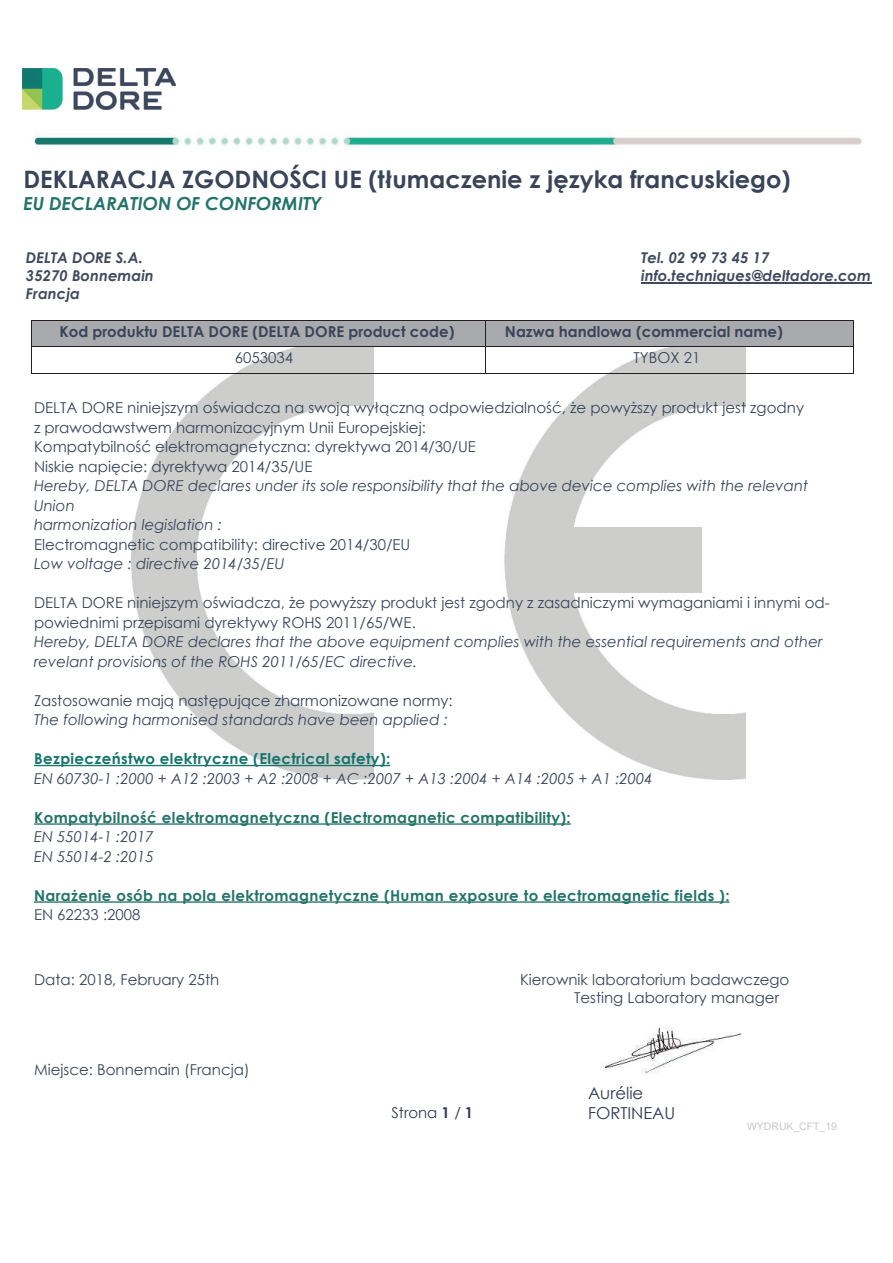
<style>
.page{position:relative;width:893px;height:1263px;background:#fff}
.page>*{position:absolute;margin:0;border:0;box-sizing:border-box;transform-origin:0 0}
.t1{font:700 24px "Century Gothic";color:#3a4459}
.t2{font:italic 700 18px "Century Gothic";color:#237469}
.t3{font:16.5px/20.1px "Century Gothic";color:#333853}
.t4{font:15px/19.5px "Century Gothic";color:#3a4459}
.t5{font:italic 15px/19.5px "Century Gothic";color:#3a4459}
.t6{font:700 15px "Century Gothic";letter-spacing:.025em;color:#237469}
.t7{font:700 15px "Century Gothic";color:#3a4459}
.t8{font:700 15px "Century Gothic";letter-spacing:.025em;color:#15756d}
.t9{font:italic 700 14.85px "Century Gothic";color:#414a5d}
.t10{font:14.85px "Century Gothic";color:#333853}
.t11{font:10.35px "Arial";color:#c6c7c9}
.s1{font-weight:700}
</style>
<div class="page">
<img style="left:132px;top:347px;width:613px;height:432px">
<hr style="left:641px;top:283px;width:231px;height:1px;background:#414a5d">
<div style="left:32px;top:321px;width:453px;height:25px;background:#a9aaae"></div>
<div style="left:486px;top:321px;width:367px;height:25px;background:#a9aaae"></div>
<hr style="left:32px;top:320px;width:453px;height:1px;background:#231f20">
<hr style="left:486px;top:320px;width:367px;height:1px;background:#231f20">
<hr style="left:32px;top:346px;width:453px;height:1px;background:#231f20">
<hr style="left:486px;top:346px;width:367px;height:1px;background:#231f20">
<svg style="left:31px;top:320px;width:1px;height:54px"></svg>
<hr style="left:32px;top:373px;width:453px;height:1px;background:#231f20">
<svg style="left:485px;top:320px;width:1px;height:54px"></svg>
<hr style="left:486px;top:373px;width:367px;height:1px;background:#231f20">
<svg style="left:853px;top:320px;width:1px;height:54px"></svg>
<img style="left:22px;top:68px;width:154px;height:41px">
<img style="left:34px;top:134px;width:828px;height:13px">
<img style="left:600px;top:1026px;width:142px;height:48px">
<hr style="left:34px;top:765px;width:356px;height:1px;background:#15756d">
<hr style="left:34px;top:823px;width:537px;height:2px;background:#237469">
<hr style="left:34px;top:901px;width:695px;height:2px;background:#237469">
<h1 class="t1" style="left:23px;top:161px;width:769px">DEKLARACJA ZGODNOŚCI UE (tłumaczenie z języka francuskiego)</h1>
<p class="t2" style="left:23px;top:190px;width:300px">EU DECLARATION OF CONFORMITY</p>
<p class="t9" style="left:26px;top:246px;width:118px">DELTA DORE S.A.</p>
<p class="t9" style="left:641px;top:246px;width:130px">Tel. 02 99 73 45 17</p>
<p class="t9" style="left:26px;top:264px;width:129px">35270 Bonnemain</p>
<p class="t9" style="left:641px;top:264px;width:232px">info.techniques@deltadore.com</p>
<p class="t9" style="left:26px;top:283px;width:56px">Francja</p>
<p class="t7" style="left:60px;top:320px;width:396px">Kod produktu DELTA DORE (DELTA DORE product code)</p>
<p class="t7" style="left:505px;top:320px;width:279px">Nazwa handlowa (commercial name)</p>
<p class="t4" style="left:235px;top:348px;width:60px">6053034</p>
<p class="t4" style="left:634px;top:348px;width:68px">TYBOX 21</p>
<p class="t4" style="left:34px;top:398px;width:771px">DELTA DORE niniejszym oświadcza na swoją wyłączną odpowiedzialność, że powyższy produkt jest zgodny z prawodawstwem harmonizacyjnym Unii Europejskiej:<br>Kompatybilność elektromagnetyczna: dyrektywa 2014/30/UE<br>Niskie napięcie: dyrektywa 2014/35/UE</p>
<p class="t5" style="left:34px;top:476px;width:776px">Hereby, DELTA DORE declares under its sole responsibility that the above device complies with the relevant<br>Union<br>harmonization legislation :</p>
<p class="t4" style="left:34px;top:534px;width:378px">Electromagnetic compatibility: directive 2014/30/EU</p>
<p class="t5" style="left:34px;top:554px;width:252px">Low voltage : directive 2014/35/EU</p>
<p class="t4" style="left:34px;top:593px;width:797px">DELTA DORE niniejszym oświadcza, że powyższy produkt jest zgodny z zasadniczymi wymaganiami i innymi od&shy;powiednimi przepisami dyrektywy ROHS 2011/65/WE.</p>
<p class="t5" style="left:34px;top:632px;width:790px">Hereby, DELTA DORE declares that the above equipment complies with the essential requirements and other revelant provisions of the ROHS 2011/65/EC directive.</p>
<p class="t4" style="left:34px;top:690px;width:420px">Zastosowanie mają następujące zharmonizowane normy:</p>
<p class="t5" style="left:34px;top:710px;width:415px">The following harmonised standards have been applied :</p>
<p class="t8" style="left:34px;top:747px;width:358px">Bezpieczeństwo elektryczne (Electrical safety):</p>
<p class="t5" style="left:34px;top:768px;width:620px">EN 60730-1 :2000 + A12 :2003 + A2 :2008 + AC :2007 + A13 :2004 + A14 :2005 + A1 :2004</p>
<p class="t6" style="left:34px;top:806px;width:538px">Kompatybilność elektromagnetyczna (Electromagnetic compatibility):</p>
<p class="t5" style="left:34px;top:827px;width:121px">EN 55014-1 :2017<br>EN 55014-2 :2015</p>
<p class="t6" style="left:34px;top:884px;width:697px">Narażenie osób na pola elektromagnetyczne (Human exposure to electromagnetic fields ):</p>
<p class="t4" style="left:34px;top:905px;width:108px">EN 62233 :2008</p>
<p class="t4" style="left:34px;top:970px;width:187px">Data: 2018, February 25th</p>
<p class="t4" style="left:574px;top:970px;width:217px;line-height:18px;text-indent:-54px">Kierownik laboratorium badawczego<br>Testing Laboratory manager</p>
<p class="t4" style="left:34px;top:1060px;width:217px">Miejsce: Bonnemain (Francja)</p>
<p class="t10" style="left:392px;top:1102px;width:83px">Strona <span class="s1">1</span> / <span class="s1">1</span></p>
<p class="t3" style="left:588px;top:1082px;width:89px">Aurélie<br>FORTINEAU</p>
<p class="t11" style="left:747px;top:1120px;width:91px">WYDRUK_CFT_19</p>
</div>
